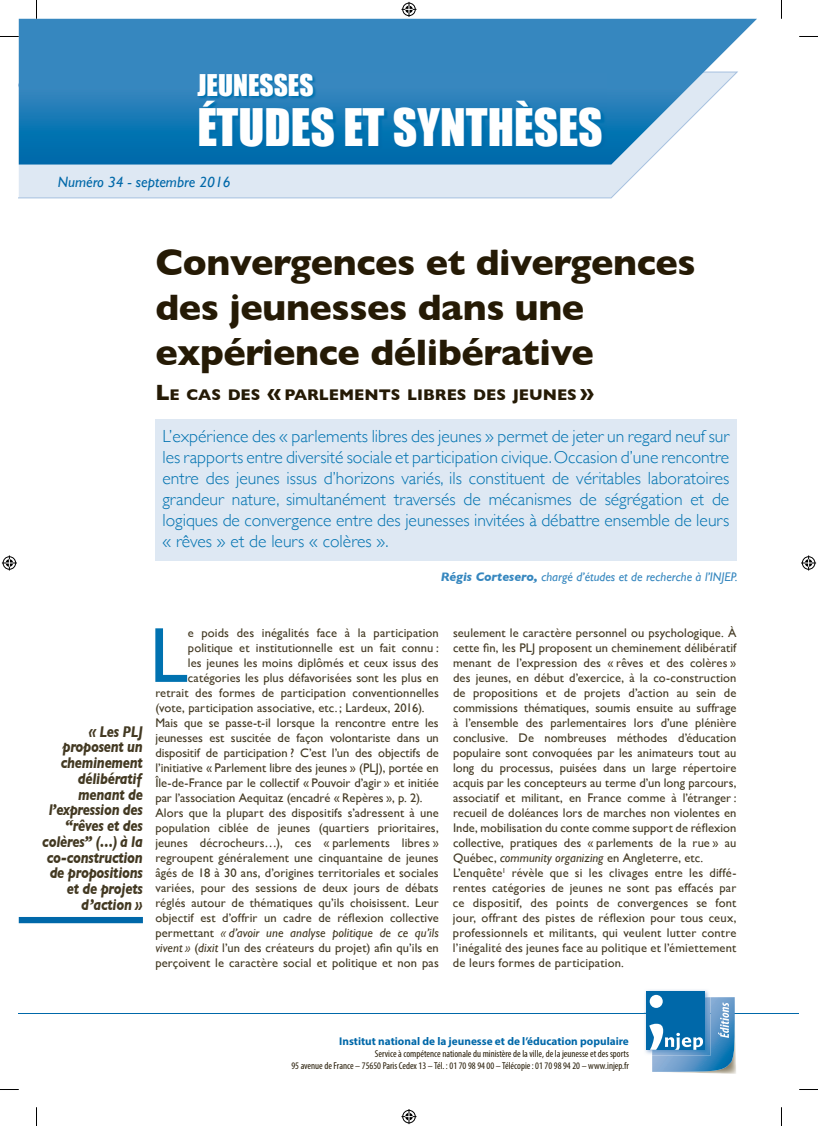
<style>
.page{position:relative;width:818px;height:1126px;background:#fff}
.page>*{position:absolute;margin:0;border:0;box-sizing:border-box;transform-origin:0 0}
.t1{font:78.5px "Gill Sans";color:#0072b0}
.t2{font:47.5px "Impact";color:#fff}
.t3{font:700 37.5px/45px "Gill Sans";letter-spacing:-.01em;color:#251a05}
.t4{font:27.5px "Impact";color:#fff}
.t5{font:300 17.5px/21px "Gill Sans";color:#0072b0;text-align:justify}
.t6{font:italic 700 15.88px/15.8px "Gill Sans";letter-spacing:-.02em;color:#433922;text-align:right;scale:.83 1}
.t7{font:700 15.75px "Gill Sans";color:#251a05}
.t8{font:italic 15px "Gill Sans";color:#0068a9}
.t9{font:12.5px/15px "Gill Sans";letter-spacing:.01em;color:#433922}
.t10{font:italic 12.5px "Gill Sans";color:#3687bf}
.t11{font:italic 12.5px "Gill Sans";letter-spacing:.01em;color:#433922}
.t12{font:700 11.25px "Myriad Pro";color:#0068a9}
.t13{font:condensed 10px/12px "Myriad Pro";color:#251a05;text-align:right}
.s1{font-size:22.5px}
.s2{font-weight:700}
.s3{font-style:normal}
.s4{font-style:italic}
</style>
<div class="page">
<hr style="left:19px;top:1012px;width:779px;height:1px;background:#0068a9">
<svg style="left:19px;top:164px;width:627px;height:34px;background:#dae5f1"></svg>
<div style="left:155px;top:419px;width:581px;height:142px;background:#dee8f3"></div>
<svg style="left:19px;top:19px;width:737px;height:145px;background:#4490c3"></svg>
<img style="left:198px;top:74px;width:407px;height:77px">
<img style="left:654px;top:1012px;width:82px;height:61px">
<img style="left:647px;top:990px;width:62px;height:4px">
<div style="left:645px;top:991px;width:59px;height:58px;background:#0068a9"></div>
<svg style="left:643px;top:994px;width:92px;height:77px"></svg>
<div style="left:19px;top:916px;width:124px;height:7px;background:#0068a9"></div>
<svg style="left:0;top:36px;width:19px;height:1px"></svg>
<svg style="left:799px;top:36px;width:18px;height:1px"></svg>
<svg style="left:0;top:1089px;width:19px;height:1px"></svg>
<svg style="left:799px;top:1089px;width:18px;height:1px"></svg>
<svg style="left:36px;top:0;width:1px;height:19px"></svg>
<svg style="left:36px;top:1107px;width:1px;height:18px"></svg>
<svg style="left:401px;top:2px;width:15px;height:15px"></svg>
<svg style="left:401px;top:1109px;width:15px;height:14px"></svg>
<svg style="left:2px;top:555px;width:15px;height:15px"></svg>
<svg style="left:801px;top:555px;width:14px;height:15px"></svg>
<h3 class="t4" style="left:197px;top:64px;width:118px">JEUNESSES</h3>
<h2 class="t2" style="left:197px;top:90px;width:406px">ÉTUDES ET SYNTHÈSES</h2>
<p class="t8" style="left:58px;top:173px;width:174px">Numéro 34 - septembre 2016</p>
<h3 class="t3" style="left:155px;top:238px;width:541px">Convergences et divergences des jeunesses dans une expérience délibérative</h3>
<p class="t7" style="left:155px;top:382px;width:440px"><span class="s1">L</span>E CAS DES <span class="s1">«</span> PARLEMENTS LIBRES DES JEUNES <span class="s1">»</span></p>
<p class="t5" style="left:162px;top:424px;width:568px">L’expérience des « parlements libres des jeunes » permet de jeter un regard neuf sur les rapports entre diversité sociale et participation civique. Occasion d’une rencontre entre des jeunes issus d’horizons variés, ils constituent de véritables laboratoires grandeur nature, simultanément traversés de mécanismes de ségrégation et de logiques de convergence entre des jeunesses invitées à débattre ensemble de leurs « rêves » et de leurs « colères ».</p>
<p class="t10" style="left:440px;top:569px;width:298px"><span class="s2">Régis Cortesero,</span> chargé d’études et de recherche à l’INJEP.</p>
<p class="t6" style="left:42px;top:723px;width:123px">« Les PLJ proposent un cheminement délibératif menant de l’expression des “rêves et des colères” (…) à la co-construction de propositions et de projets d’action »</p>
<h1 class="t1" style="left:149px;top:609px;width:40px">L</h1>
<p class="t9" style="left:188px;top:625px;width:252px">e poids des inégalités face à la participation</p>
<p class="t9" style="left:188px;top:640px;width:252px">politique et institutionnelle est un fait connu :</p>
<p class="t9" style="left:188px;top:655px;width:252px">les jeunes les moins diplômés et ceux issus des</p>
<p class="t9" style="left:188px;top:670px;width:252px">catégories les plus défavorisées sont les plus en</p>
<p class="t9" style="left:155px;top:685px;width:285px">retrait des formes de participation conventionnelles</p>
<p class="t9" style="left:155px;top:700px;width:271px">(vote, participation associative, etc. ; Lardeux, 2016).</p>
<p class="t9" style="left:155px;top:715px;width:285px">Mais que se passe-t-il lorsque la rencontre entre les</p>
<p class="t9" style="left:155px;top:730px;width:285px">jeunesses est suscitée de façon volontariste dans un</p>
<p class="t9" style="left:155px;top:745px;width:285px">dispositif de participation ? C’est l’un des objectifs de</p>
<p class="t9" style="left:155px;top:760px;width:285px">l’initiative « Parlement libre des jeunes » (PLJ), portée en</p>
<p class="t9" style="left:155px;top:775px;width:285px">Île-de-France par le collectif « Pouvoir d’agir » et initiée</p>
<p class="t9" style="left:155px;top:790px;width:268px">par l’association Aequitaz (encadré « Repères », p. 2).</p>
<p class="t9" style="left:155px;top:805px;width:285px">Alors que la plupart des dispositifs s’adressent à une</p>
<p class="t9" style="left:155px;top:820px;width:285px">population ciblée de jeunes (quartiers prioritaires,</p>
<p class="t9" style="left:155px;top:835px;width:285px">jeunes décrocheurs…), ces « parlements libres »</p>
<p class="t9" style="left:155px;top:850px;width:285px">regroupent généralement une cinquantaine de jeunes</p>
<p class="t9" style="left:155px;top:865px;width:285px">âgés de 18 à 30 ans, d’origines territoriales et sociales</p>
<p class="t9" style="left:155px;top:880px;width:285px">variées, pour des sessions de deux jours de débats</p>
<p class="t9" style="left:155px;top:895px;width:285px">réglés autour de thématiques qu’ils choisissent. Leur</p>
<p class="t9" style="left:155px;top:910px;width:285px">objectif est d’offrir un cadre de réflexion collective</p>
<p class="t11" style="left:155px;top:925px;width:285px"><span class="s3">permettant</span> « d’avoir une analyse politique de ce qu’ils</p>
<p class="t9" style="left:155px;top:940px;width:285px"><span class="s4">vivent »</span> (<span class="s4">dixit</span> l’un des créateurs du projet) afin qu’ils en</p>
<p class="t9" style="left:155px;top:955px;width:285px">perçoivent le caractère social et politique et non pas</p>
<p class="t9" style="left:452px;top:625px;width:285px">seulement le caractère personnel ou psychologique. À cette fin, les PLJ proposent un cheminement délibératif menant de l’expression des « rêves et des colères » des jeunes, en début d’exercice, à la co-construction de propositions et de projets d’action au sein de commissions thématiques, soumis ensuite au suffrage à l’ensemble des parlementaires lors d’une plénière conclusive. De nombreuses méthodes d’éducation populaire sont convoquées par les animateurs tout au long du processus, puisées dans un large répertoire acquis par les concepteurs au terme d’un long parcours, associatif et militant, en France comme à l’étranger : recueil de doléances lors de marches non violentes en Inde, mobilisation du conte comme support de réflexion collective, pratiques des « parlements de la rue » au Québec, <span class="s4">community organizing</span> en Angleterre, etc.<br>L’enquête<sup>1</sup> révèle que si les clivages entre les diffé&shy;rentes catégories de jeunes ne sont pas effacés par ce dispositif, des points de convergences se font jour, offrant des pistes de réflexion pour tous ceux, professionnels et militants, qui veulent lutter contre l’inégalité des jeunes face au politique et l’émiettement de leurs formes de participation.</p>
<p class="t12" style="left:339px;top:1033px;width:291px">Institut national de la jeunesse et de l’éducation populaire</p>
<p class="t13" style="left:291px;top:1047px;width:339px">Service à compétence nationale du ministère de la ville, de la jeunesse et des sports<br>95 avenue de France – 75650 Paris Cedex 13 – Tél. : 01 70 98 94 00 – Télécopie : 01 70 98 94 20 – www.injep.fr</p>
</div>
